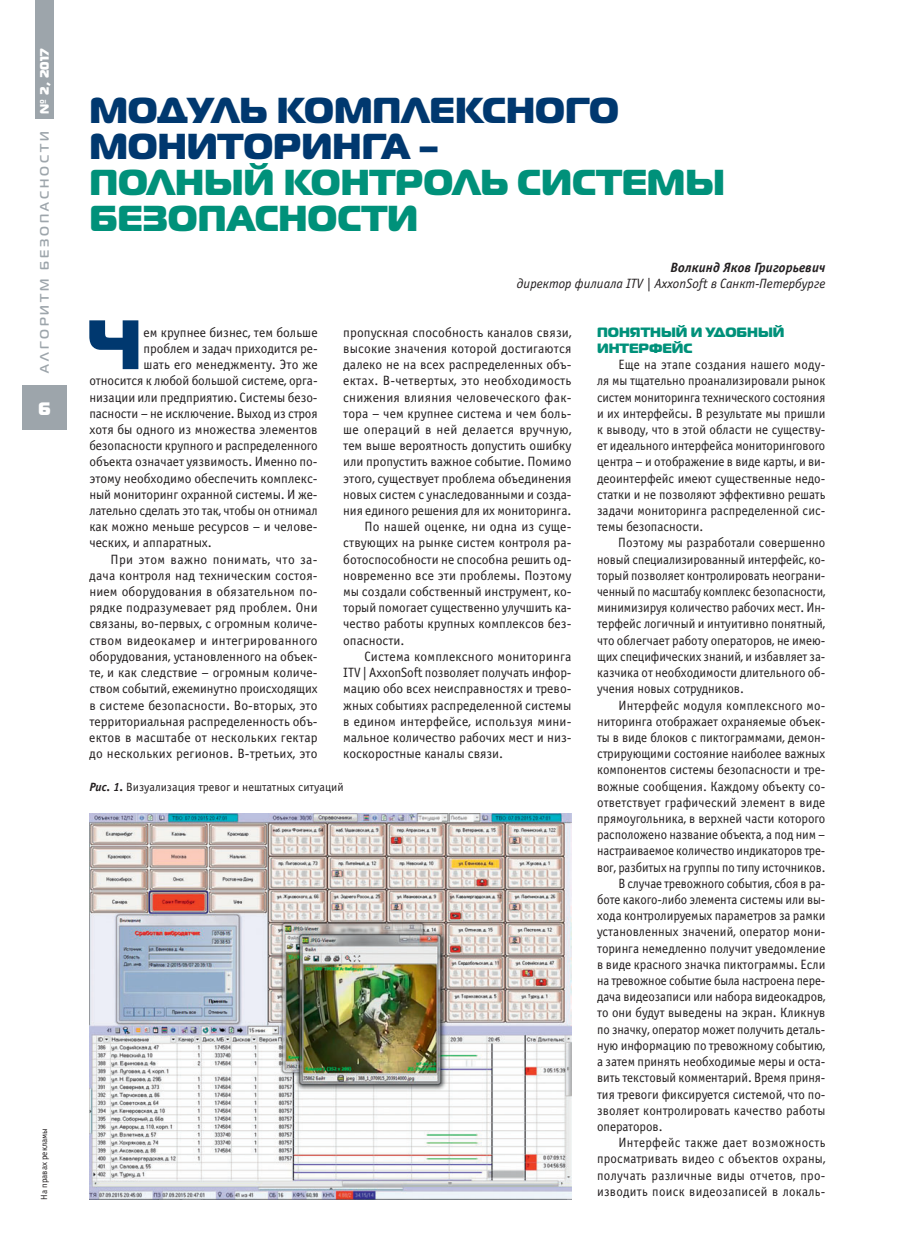
<style>
.page{position:relative;width:902px;height:1255px;background:#fff}
.page>*{position:absolute;margin:0;border:0;box-sizing:border-box;transform-origin:0 0}
.t1{font:69.6px "Magistral Black C";color:#00386f}
.t2{font:36px/36px "Magistral Black C";color:#00917a}
.t3{font:36px/36px "Magistral Black C";color:#00386f}
.t4{font:18px "Magistral Black C";color:#fff}
.t5{font:13.5px "Officina Sans C";color:#231f20}
.t6{font:13.5px/16.2px "Officina Sans C";color:#231f20;text-align:justify;scale:.96 1}
.t7{font:13.5px "Officina Sans C";color:#231f20;scale:.95 1}
.t8{font:13.5px "Officina Sans C";color:#231f20;scale:.94 1}
.t9{font:13.5px "Officina Sans C";letter-spacing:.02em;color:#231f20}
.t10{font:13.5px "Officina Sans C";letter-spacing:.025em;color:#231f20;scale:.96 1}
.t11{font:italic 13.5px "Officina Sans C";color:#231f20}
.t12{font:13.5px "Officina Sans C";color:#231f20;scale:.93 1}
.t13{font:13.5px "Officina Sans C";letter-spacing:.02em;color:#231f20;scale:.96 1}
.t14{font:13.5px "Officina Sans C";letter-spacing:.025em;color:#231f20}
.t15{font:13.5px "Officina Sans C";letter-spacing:.03em;color:#231f20}
.t16{font:13.5px/16.2px "Magistral Black C";color:#00917a}
.t17{font:italic 700 13.5px "Officina Sans C";color:#231f20}
.t18{font:700 12.3px "Magistral C";letter-spacing:.24em;color:#9da5ab}
.t19{font:12.3px "Magistral Black C";color:#fff}
.t20{font:12px "Officina Sans C";color:#231f20}
.t21{font:9px "Officina Sans C";color:#231f20}
.s1{font-weight:700;font-style:italic}
</style>
<div class="page">
<div style="left:22px;top:385px;width:45px;height:45px;background:#9da5ab"></div>
<div style="left:36px;top:0;width:18px;height:119px;background:#9da5ab"></div>
<img style="left:89px;top:813px;width:482px;height:386px">
<p class="t19" style="left:37px;top:114px;width:67px;rotate:-90deg">№ 2, 2017</p>
<p class="t18" style="left:37px;top:373px;width:243px;rotate:-90deg">АЛГОРИТМ БЕЗОПАСНОСТИ</p>
<h3 class="t4" style="left:39px;top:397px;width:14px">6</h3>
<p class="t21" style="left:39px;top:1199px;width:73px;rotate:-90deg">На правах рекламы</p>
<h2 class="t3" style="left:89px;top:90px;width:531px">МОДУЛЬ КОМПЛЕКСНОГО<br>МОНИТОРИНГА –</h2>
<h2 class="t2" style="left:89px;top:162px;width:637px">ПОЛНЫЙ КОНТРОЛЬ СИСТЕМЫ<br>БЕЗОПАСНОСТИ</h2>
<p class="t17" style="left:670px;top:260px;width:156px">Волкинд Яков Григорьевич</p>
<p class="t11" style="left:517px;top:276px;width:310px">директор филиала ITV | AxxonSoft в Санкт-Петербурге</p>
<h1 class="t1" style="left:87px;top:299px;width:57px">Ч</h1>
<p class="t5" style="left:144px;top:325px;width:175px">ем крупнее бизнес, тем больше</p>
<p class="t5" style="left:144px;top:341px;width:175px">проблем и задач приходится ре‑</p>
<p class="t5" style="left:144px;top:357px;width:175px">шать его менеджменту. Это же</p>
<p class="t5" style="left:89px;top:373px;width:230px">относится к любой большой системе, орга‑</p>
<p class="t5" style="left:89px;top:389px;width:230px">низации или предприятию. Системы безо‑</p>
<p class="t5" style="left:89px;top:406px;width:230px">пасности – не исключение. Выход из строя</p>
<p class="t5" style="left:89px;top:422px;width:230px">хотя бы одного из множества элементов</p>
<p class="t5" style="left:89px;top:438px;width:230px">безопасности крупного и распределенного</p>
<p class="t5" style="left:89px;top:454px;width:230px">объекта означает уязвимость. Именно по‑</p>
<p class="t5" style="left:89px;top:470px;width:230px">этому необходимо обеспечить комплекс‑</p>
<p class="t5" style="left:89px;top:487px;width:230px">ный мониторинг охранной системы. И же‑</p>
<p class="t5" style="left:89px;top:503px;width:230px">лательно сделать это так, чтобы он отнимал</p>
<p class="t5" style="left:89px;top:519px;width:230px">как можно меньше ресурсов – и челове‑</p>
<p class="t5" style="left:89px;top:535px;width:124px">ческих, и аппаратных.</p>
<p class="t15" style="left:111px;top:551px;width:208px">При этом важно понимать, что за‑</p>
<p class="t5" style="left:89px;top:568px;width:230px">дача контроля над техническим состоя‑</p>
<p class="t5" style="left:89px;top:584px;width:230px">нием оборудования в обязательном по‑</p>
<p class="t5" style="left:89px;top:600px;width:230px">рядке подразумевает ряд проблем. Они</p>
<p class="t5" style="left:89px;top:616px;width:230px">связаны, во‑первых, с огромным количе‑</p>
<p class="t9" style="left:89px;top:632px;width:230px">ством видеокамер и интегрированного</p>
<p class="t5" style="left:89px;top:649px;width:230px">оборудования, установленного на объек‑</p>
<p class="t5" style="left:89px;top:665px;width:230px">те, и как следствие – огромным количе‑</p>
<p class="t5" style="left:89px;top:681px;width:230px">ством событий, ежеминутно происходящих</p>
<p class="t5" style="left:89px;top:697px;width:230px">в системе безопасности. Во‑вторых, это</p>
<p class="t5" style="left:89px;top:713px;width:230px">территориальная распределенность объ‑</p>
<p class="t5" style="left:89px;top:730px;width:230px">ектов в масштабе от нескольких гектар</p>
<p class="t5" style="left:89px;top:746px;width:230px">до нескольких регионов. В‑третьих, это</p>
<p class="t5" style="left:343px;top:325px;width:230px">пропускная способность каналов связи,</p>
<p class="t5" style="left:343px;top:341px;width:230px">высокие значения которой достигаются</p>
<p class="t5" style="left:343px;top:357px;width:230px">далеко не на всех распределенных объ‑</p>
<p class="t9" style="left:343px;top:373px;width:230px">ектах. В‑четвертых, это необходимость</p>
<p class="t5" style="left:343px;top:389px;width:230px">снижения влияния человеческого фак‑</p>
<p class="t5" style="left:343px;top:406px;width:230px">тора – чем крупнее система и чем боль‑</p>
<p class="t14" style="left:343px;top:422px;width:230px">ше операций в ней делается вручную,</p>
<p class="t5" style="left:343px;top:438px;width:230px">тем выше вероятность допустить ошибку</p>
<p class="t5" style="left:343px;top:454px;width:230px">или пропустить важное событие. Помимо</p>
<p class="t5" style="left:343px;top:470px;width:230px">этого, существует проблема объединения</p>
<p class="t5" style="left:343px;top:487px;width:230px">новых систем с унаследованными и созда‑</p>
<p class="t5" style="left:343px;top:503px;width:230px">ния единого решения для их мониторинга.</p>
<p class="t5" style="left:364px;top:519px;width:208px">По нашей оценке, ни одна из суще‑</p>
<p class="t5" style="left:343px;top:535px;width:230px">ствующих на рынке систем контроля ра‑</p>
<p class="t5" style="left:343px;top:551px;width:230px">ботоспособности не способна решить од‑</p>
<p class="t5" style="left:343px;top:568px;width:230px">новременно все эти проблемы. Поэтому</p>
<p class="t5" style="left:343px;top:584px;width:230px">мы создали собственный инструмент, ко‑</p>
<p class="t5" style="left:343px;top:600px;width:230px">торый помогает существенно улучшить ка‑</p>
<p class="t5" style="left:343px;top:616px;width:230px">чество работы крупных комплексов без‑</p>
<p class="t5" style="left:343px;top:632px;width:63px">опасности.</p>
<p class="t5" style="left:364px;top:649px;width:208px">Система комплексного мониторинга</p>
<p class="t5" style="left:343px;top:665px;width:230px">ITV | AxxonSoft позволяет получать инфор‑</p>
<p class="t5" style="left:343px;top:681px;width:230px">мацию обо всех неисправностях и трево‑</p>
<p class="t5" style="left:343px;top:697px;width:230px">жных событиях распределенной системы</p>
<p class="t5" style="left:343px;top:713px;width:230px">в едином интерфейсе, используя мини‑</p>
<p class="t5" style="left:343px;top:730px;width:230px">мальное количество рабочих мест и низ‑</p>
<p class="t5" style="left:343px;top:746px;width:161px">коскоростные каналы связи.</p>
<p class="t20" style="left:89px;top:780px;width:256px"><span class="s1">Рис. 1.</span> Визуализация тревог и нештатных ситуаций</p>
<p class="t16" style="left:597px;top:323px;width:189px">ПОНЯТНЫЙ И УДОБНЫЙ<br>ИНТЕРФЕЙС</p>
<p class="t6" style="left:597px;top:357px;width:239px;text-indent:21px">Еще на этапе создания нашего моду‑ ля мы тщательно проанализировали рынок систем мониторинга технического состояния и их интерфейсы. В результате мы пришли к выводу, что в этой области не существу‑ ет идеального интерфейса мониторингового центра – и отображение в виде карты, и ви‑ деоинтерфейс имеют существенные недо‑ статки и не позволяют эффективно решать задачи мониторинга распределенной сис‑ темы безопасности.</p>
<p class="t6" style="left:597px;top:535px;width:239px;text-indent:21px">Поэтому мы разработали совершенно новый специализированный интерфейс, ко‑ торый позволяет контролировать неограни‑ ченный по масштабу комплекс безопасности, минимизируя количество рабочих мест. Ин‑ терфейс логичный и интуитивно понятный, что облегчает работу операторов, не имею‑ щих специфических знаний, и избавляет за‑ казчика от необходимости длительного об‑ учения новых сотрудников.</p>
<p class="t6" style="left:618px;top:697px;width:217px">Интерфейс модуля комплексного мо‑</p>
<p class="t6" style="left:597px;top:713px;width:239px">ниторинга отображает охраняемые объек‑</p>
<p class="t6" style="left:597px;top:729px;width:239px">ты в виде блоков с пиктограммами, демон‑</p>
<p class="t6" style="left:597px;top:745px;width:239px">стрирующими состояние наиболее важных</p>
<p class="t6" style="left:597px;top:762px;width:239px">компонентов системы безопасности и тре‑</p>
<p class="t6" style="left:597px;top:778px;width:239px">вожные сообщения. Каждому объекту со‑</p>
<p class="t6" style="left:597px;top:794px;width:239px">ответствует графический элемент в виде</p>
<p class="t6" style="left:597px;top:810px;width:239px">прямоугольника, в верхней части которого</p>
<p class="t7" style="left:597px;top:827px;width:242px">расположено название объекта, а под ним –</p>
<p class="t12" style="left:597px;top:843px;width:247px">настраиваемое количество индикаторов тре‑</p>
<p class="t8" style="left:597px;top:859px;width:244px">вог, разбитых на группы по типу источников.</p>
<p class="t8" style="left:618px;top:875px;width:222px">В случае тревожного события, сбоя в ра‑</p>
<p class="t7" style="left:597px;top:892px;width:242px">боте какого‑либо элемента системы или вы‑</p>
<p class="t6" style="left:597px;top:907px;width:239px">хода контролируемых параметров за рамки</p>
<p class="t6" style="left:597px;top:924px;width:239px">установленных значений, оператор мони‑</p>
<p class="t6" style="left:597px;top:940px;width:239px">торинга немедленно получит уведомление</p>
<p class="t6" style="left:597px;top:956px;width:239px">в виде красного значка пиктограммы. Если</p>
<p class="t8" style="left:597px;top:973px;width:244px">на тревожное событие была настроена пере‑</p>
<p class="t7" style="left:597px;top:989px;width:242px">дача видеозаписи или набора видеокадров,</p>
<p class="t6" style="left:597px;top:1005px;width:239px">то они будут выведены на экран. Кликнув</p>
<p class="t8" style="left:597px;top:1021px;width:244px">по значку, оператор может получить деталь‑</p>
<p class="t6" style="left:597px;top:1037px;width:239px">ную информацию по тревожному событию,</p>
<p class="t6" style="left:597px;top:1053px;width:239px">а затем принять необходимые меры и оста‑</p>
<p class="t7" style="left:597px;top:1070px;width:242px">вить текстовый комментарий. Время приня‑</p>
<p class="t6" style="left:597px;top:1086px;width:239px">тия тревоги фиксируется системой, что по‑</p>
<p class="t6" style="left:597px;top:1102px;width:239px">зволяет контролировать качество работы</p>
<p class="t6" style="left:597px;top:1118px;width:70px">операторов.</p>
<p class="t10" style="left:618px;top:1135px;width:217px">Интерфейс также дает возможность</p>
<p class="t6" style="left:597px;top:1150px;width:239px">просматривать видео с объектов охраны,</p>
<p class="t10" style="left:597px;top:1167px;width:239px">получать различные виды отчетов, про‑</p>
<p class="t13" style="left:597px;top:1183px;width:239px">изводить поиск видеозаписей в локаль‑</p>
</div>
